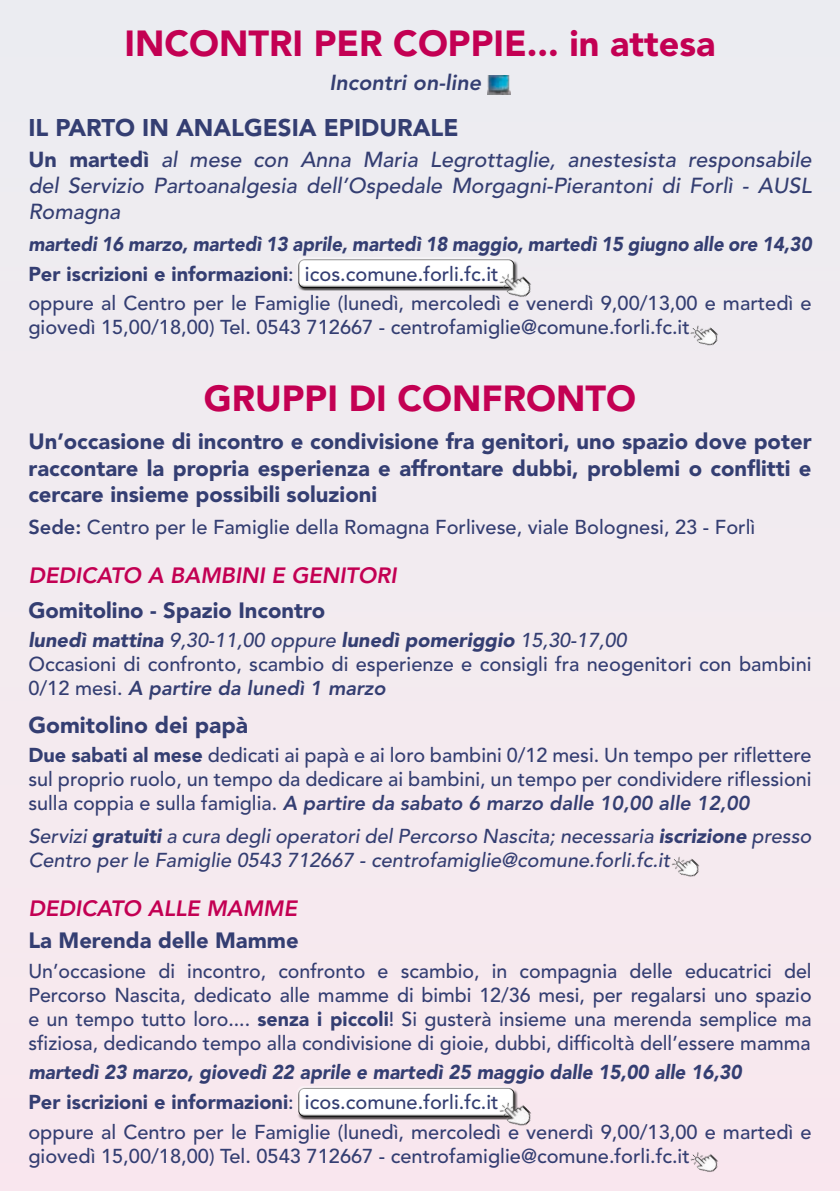
<style>
.page{position:relative;width:840px;height:1191px;background:#fff}
.page>*{position:absolute;margin:0;border:0;box-sizing:border-box;transform-origin:0 0}
.t1{font:900 36px "Avenir LT Std";color:#c30053}
.t2{font:900 24px "Avenir LT Std";color:#343e72}
.t3{font:900 22.8px "Avenir LT Std";color:#343e72}
.t4{font:900 22px/26.4px "Avenir LT Std";color:#343e72;text-align:justify}
.t5{font:italic 800 22px "Avenir LT Std";color:#c30053}
.t6{font:italic 500 21.6px/26px "Avenir LT Std";color:#343e72;text-align:justify}
.t7{font:italic 800 21.6px "Avenir LT Std";color:#343e72}
.t8{font:500 20px/24px "Avenir LT Std";color:#343e72}
.t9{font:italic 500 20px/24px "Avenir LT Std";color:#343e72}
.s1{font-weight:900;font-style:normal}
.s2{font-weight:900;font-style:italic}
.s3{font-weight:900}
.s4{font-weight:800}
.s5{font-style:italic}
.s6{font-weight:800;font-style:italic}
</style>
<div class="page">
<div style="left:0;top:0;width:839px;height:1191px;background:#f2ebf0"></div>
<img style="left:671px;top:856px;width:29px;height:21px">
<div style="left:296px;top:257px;width:220px;height:28px;background:#fff;opacity:.75"></div>
<div style="left:296px;top:261px;width:221px;height:30px;background:#1d1d1b;opacity:.75"></div>
<img style="left:496px;top:266px;width:35px;height:31px">
<img style="left:487px;top:75px;width:23px;height:19px">
<img style="left:690px;top:325px;width:28px;height:21px">
<div style="left:296px;top:1086px;width:220px;height:28px;background:#fff;opacity:.75"></div>
<div style="left:296px;top:1089px;width:221px;height:30px;background:#1d1d1b;opacity:.75"></div>
<img style="left:496px;top:1094px;width:35px;height:32px">
<img style="left:690px;top:1152px;width:28px;height:20px">
<h1 class="t1" style="left:124px;top:21px;width:592px">INCONTRI PER COPPIE... in attesa</h1>
<p class="t7" style="left:329px;top:70px;width:153px">Incontri on-line</p>
<p class="t2" style="left:28px;top:113px;width:431px">IL PARTO IN ANALGESIA EPIDURALE</p>
<p class="t6" style="left:28px;top:147px;width:784px"><span class="s1">Un martedì</span> al mese con Anna Maria Legrottaglie, anestesista responsabile del Servizio Partoanalgesia dell’Ospedale Morgagni-Pierantoni di Forlì - AUSL Romagna</p>
<p class="t8" style="left:28px;top:230px;width:784px;line-height:29.6px"><span class="s2">martedi 16 marzo, martedì 13 aprile, martedì 18 maggio, martedì 15 giugno alle ore 14,30<br></span><span class="s3">Per iscrizioni e informazioni</span>: icos.comune.forli.fc.it<br>oppure al Centro per le Famiglie (lunedì, mercoledì e venerdì 9,00/13,00 e martedì e</p>
<p class="t8" style="left:28px;top:316px;width:662px">giovedì 15,00/18,00) Tel. 0543 712667 - centrofamiglie@comune.forli.fc.it</p>
<h1 class="t1" style="left:204px;top:377px;width:433px">GRUPPI DI CONFRONTO</h1>
<p class="t4" style="left:28px;top:428px;width:784px">Un’occasione di incontro e condivisione fra genitori, uno spazio dove poter raccontare la propria esperienza e affrontare dubbi, problemi o conflitti e cercare insieme possibili soluzioni</p>
<p class="t8" style="left:28px;top:515px;width:728px"><span class="s4">Sede:</span> Centro per le Famiglie della Romagna Forlivese, viale Bolognesi, 23 - Forlì</p>
<p class="t5" style="left:28px;top:562px;width:369px">DEDICATO A BAMBINI E GENITORI</p>
<p class="t4" style="left:28px;top:597px;width:298px">Gomitolino - Spazio Incontro</p>
<p class="t8" style="left:28px;top:629px;width:784px"><span class="s2">lunedì mattina</span> <span class="s5">9,30-11,00 oppure</span> <span class="s2">lunedì pomeriggio</span> <span class="s5">15,30-17,00<br></span>Occasioni di confronto, scambio di esperienze e consigli fra neogenitori con bambini<br>0/12 mesi. <span class="s6">A partire da lunedì 1 marzo</span></p>
<p class="t3" style="left:28px;top:711px;width:221px">Gomitolino dei papà</p>
<p class="t8" style="left:28px;top:744px;width:784px;text-align:justify"><span class="s3">Due sabati al mese</span> dedicati ai papà e ai loro bambini 0/12 mesi. Un tempo per riflettere sul proprio ruolo, un tempo da dedicare ai bambini, un tempo per condividere riflessioni sulla coppia e sulla famiglia. <span class="s6">A partire da sabato 6 marzo dalle 10,00 alle 12,00</span></p>
<p class="t9" style="left:28px;top:824px;width:784px">Servizi <span class="s3">gratuiti</span> a cura degli operatori del Percorso Nascita; necessaria <span class="s3">iscrizione</span> presso<br>Centro per le Famiglie 0543 712667 - centrofamiglie@comune.forli.fc.it</p>
<p class="t5" style="left:28px;top:895px;width:270px">DEDICATO ALLE MAMME</p>
<p class="t4" style="left:28px;top:927px;width:272px">La Merenda delle Mamme</p>
<p class="t8" style="left:28px;top:959px;width:784px;text-align:justify">Un’occasione di incontro, confronto e scambio, in compagnia delle educatrici del Percorso Nascita, dedicato alle mamme di bimbi 12/36 mesi, per regalarsi uno spazio e un tempo tutto loro.... <span class="s3">senza i piccoli</span>! Si gusterà insieme una merenda semplice ma sfiziosa, dedicando tempo alla condivisione di gioie, dubbi, difficoltà dell’essere mamma</p>
<p class="t8" style="left:28px;top:1058px;width:784px;line-height:29.6px"><span class="s2">martedì 23 marzo, giovedì 22 aprile e martedì 25 maggio dalle 15,00 alle 16,30<br></span><span class="s3">Per iscrizioni e informazioni</span>: icos.comune.forli.fc.it<br>oppure al Centro per le Famiglie (lunedì, mercoledì e venerdì 9,00/13,00 e martedì e</p>
<p class="t8" style="left:28px;top:1144px;width:662px">giovedì 15,00/18,00) Tel. 0543 712667 - centrofamiglie@comune.forli.fc.it</p>
</div>
